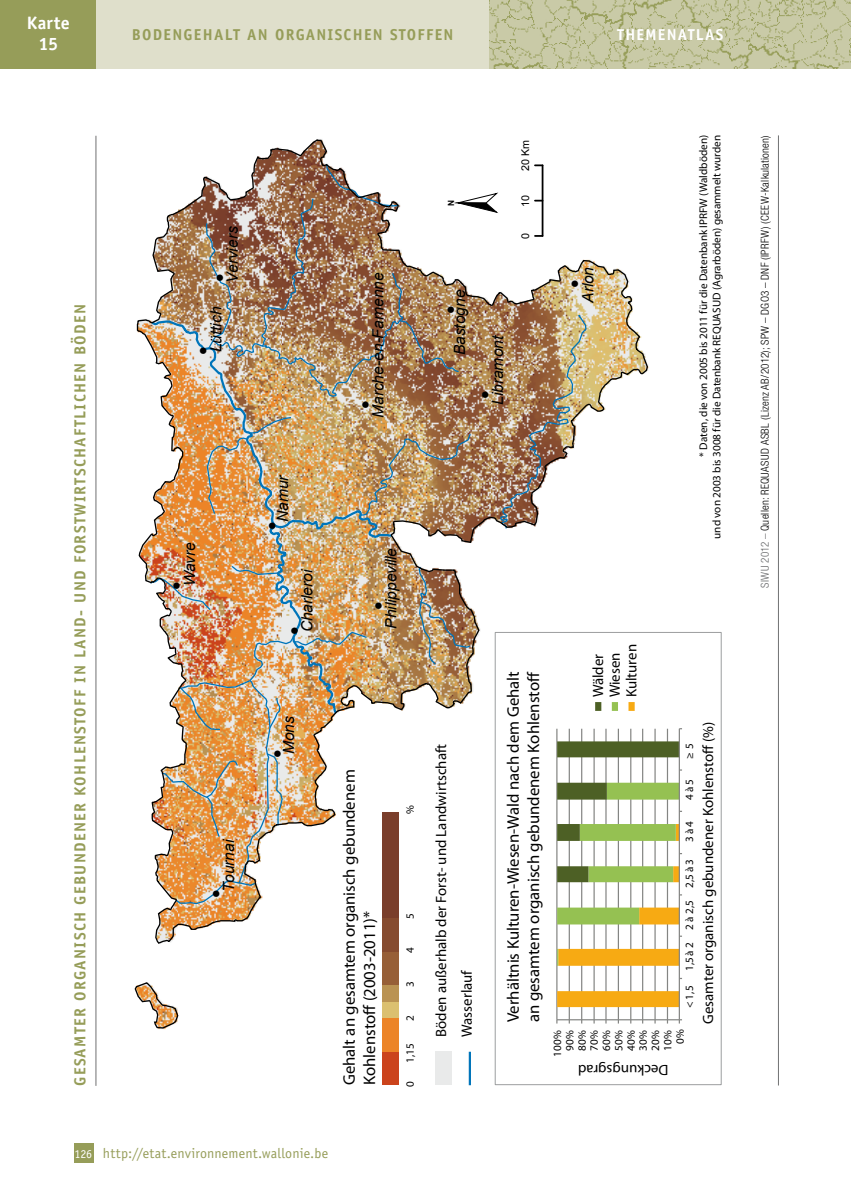
<style>
.page{position:relative;width:851px;height:1191px;background:#fff}
.page>*{position:absolute;margin:0;border:0;box-sizing:border-box;transform-origin:0 0}
.t1{font:700 18px/21.4px "Officina Sans Std";letter-spacing:.015em;color:#fff;text-align:center}
.t2{font:16.8px/20px "Myriad Pro";color:#000}
.t3{font:700 16px "Officina Sans Std";letter-spacing:.08em;color:#969d59}
.t4{font:700 15.8px "Officina Sans Std";letter-spacing:.08em;color:#969d59}
.t5{font:700 15.8px "Officina Sans Std";letter-spacing:.08em;color:#fff}
.t6{font:italic 15.6px "Arial";color:#000}
.t7{font:14.8px/16.8px "Myriad Pro";color:#000}
.t8{font:14px "Officina Sans Std";letter-spacing:.01em;color:#969d59}
.t9{font:11.2px/13.4px "Myriad Pro";color:#000;text-align:right}
.t10{font:11.2px "Myriad Pro";letter-spacing:.185em;color:#000}
.t11{font:300 condensed 11px "Helvetica Neue LT Std";letter-spacing:.03em;color:#000}
.t12{font:10.8px "Arial";color:#000}
.t13{font:9.4px "ESRI Default Marker";color:#000}
.t14{font:700 8.6px "Arial";color:#000}
.s1{font-size:12px;color:#fff}
.s2{color:#646567}
</style>
<div class="page">
<div style="left:74px;top:1143px;width:19px;height:19px;background:#969d59"></div>
<div style="left:0;top:0;width:96px;height:68px;background:#969d59"></div>
<div style="left:96px;top:0;width:754px;height:68px;background:#dfdfcb"></div>
<img style="left:489px;top:0;width:361px;height:68px">
<hr style="left:95px;top:136px;width:1px;height:949px;background:#707172">
<hr style="left:777px;top:135px;width:1px;height:950px;background:#707172">
<hr style="left:850px;top:0;width:1px;height:68px;background:#c7c9a5">
<svg style="left:137px;top:139px;width:180px;height:444px"></svg>
<hr style="left:468px;top:1051px;width:3px;height:34px;background:#0075ba">
<div style="left:435px;top:1050px;width:16px;height:34px;background:#e9eaea"></div>
<div style="left:382px;top:1051px;width:17px;height:34px;background:#cb431c"></div>
<div style="left:382px;top:1018px;width:17px;height:33px;background:#ec8427"></div>
<svg style="left:494px;top:632px;width:227px;height:453px"></svg>
<svg style="left:702px;top:744px;width:11px;height:9px"></svg>
<img style="left:149px;top:163px;width:533px;height:860px">
<h1 class="t1" style="left:27px;top:12px;width:45px">Karte<br>15</h1>
<h3 class="t4" style="left:132px;top:25px;width:323px">BODENGEHALT AN ORGANISCHEN STOFFEN</h3>
<h3 class="t5" style="left:617px;top:25px;width:108px">THEMENATLAS</h3>
<h3 class="t3" style="left:70px;top:1085px;width:783px;rotate:-90deg">GESAMTER ORGANISCH GEBUNDENER KOHLENSTOFF IN LAND- UND FORSTWIRTSCHAFTLICHEN BÖDEN</h3>
<h3 class="t6" style="left:222px;top:283px;width:58px;rotate:-90deg">Verviers</h3>
<p class="t13" style="left:214px;top:281px;width:8px;rotate:-90deg">!</p>
<h3 class="t6" style="left:206px;top:352px;width:47px;rotate:-90deg">Lüttich</h3>
<p class="t13" style="left:198px;top:354px;width:8px;rotate:-90deg">!</p>
<h3 class="t6" style="left:179px;top:586px;width:46px;rotate:-90deg">Wavre</h3>
<p class="t13" style="left:171px;top:589px;width:8px;rotate:-90deg">!</p>
<h3 class="t6" style="left:219px;top:892px;width:55px;rotate:-90deg">Tournai</h3>
<p class="t13" style="left:211px;top:896px;width:8px;rotate:-90deg">!</p>
<h3 class="t6" style="left:273px;top:522px;width:49px;rotate:-90deg">Namur</h3>
<p class="t13" style="left:266px;top:528px;width:8px;rotate:-90deg">!</p>
<h3 class="t6" style="left:297px;top:632px;width:65px;rotate:-90deg">Charleroi</h3>
<p class="t13" style="left:289px;top:634px;width:8px;rotate:-90deg">!</p>
<h3 class="t6" style="left:278px;top:754px;width:40px;rotate:-90deg">Mons</h3>
<p class="t13" style="left:272px;top:757px;width:8px;rotate:-90deg">!</p>
<h3 class="t6" style="left:368px;top:417px;width:147px;rotate:-90deg">Marche-en-Famenne</h3>
<p class="t13" style="left:360px;top:408px;width:8px;rotate:-90deg">!</p>
<h3 class="t6" style="left:381px;top:628px;width:82px;rotate:-90deg">Philippeville</h3>
<p class="t13" style="left:373px;top:609px;width:8px;rotate:-90deg">!</p>
<h2 class="t2" style="left:339px;top:1085px;width:317px;rotate:-90deg">Gehalt an gesamtem organisch gebundenem<br>Kohlensto (2003-2011)*</h2>
<p class="t9" style="left:403px;top:814px;width:10px;rotate:-90deg">%</p>
<p class="t9" style="left:403px;top:919px;width:7px;rotate:-90deg">5</p>
<p class="t9" style="left:403px;top:953px;width:7px;rotate:-90deg">4</p>
<p class="t9" style="left:403px;top:986px;width:7px;rotate:-90deg">3</p>
<p class="t9" style="left:403px;top:1020px;width:7px;rotate:-90deg">2</p>
<p class="t9" style="left:403px;top:1063px;width:21px;rotate:-90deg">1,15</p>
<p class="t9" style="left:403px;top:1087px;width:7px;rotate:-90deg">0</p>
<p class="t14" style="left:445px;top:206px;width:8px;rotate:-90deg">N</p>
<p class="t12" style="left:518px;top:171px;width:33px;rotate:-90deg">20 Km</p>
<p class="t12" style="left:518px;top:207px;width:13px;rotate:-90deg">10</p>
<p class="t12" style="left:518px;top:239px;width:7px;rotate:-90deg">0</p>
<h3 class="t6" style="left:449px;top:355px;width:67px;rotate:-90deg">Bastogne</h3>
<p class="t13" style="left:445px;top:313px;width:8px;rotate:-90deg">!</p>
<h3 class="t6" style="left:487px;top:405px;width:71px;rotate:-90deg">Libramont</h3>
<p class="t13" style="left:479px;top:397px;width:8px;rotate:-90deg">!</p>
<h3 class="t6" style="left:578px;top:303px;width:37px;rotate:-90deg">Arlon</h3>
<p class="t13" style="left:569px;top:287px;width:8px;rotate:-90deg">!</p>
<p class="t9" style="left:696px;top:539px;width:405px;rotate:-90deg">* Daten, die von 2005 bis 2011 für die Datenbank IPRFW (Waldböden)<br>und von 2003 bis 3008 für die Datenbank REQUASUD (Agrarböden) gesammelt wurden</p>
<h3 class="t7" style="left:432px;top:1036px;width:295px;rotate:-90deg">Böden außerhalb der Forst- und Landwirtschaft</h3>
<h3 class="t7" style="left:458px;top:1036px;width:69px;rotate:-90deg">Wasserlauf</h3>
<h2 class="t2" style="left:503px;top:1022px;width:353px;rotate:-90deg">Verhältnis Kulturen-Wiesen-Wald nach dem Gehalt an gesamtem organisch gebundenem Kohlensto</h2>
<h3 class="t7" style="left:589px;top:697px;width:55px;rotate:-90deg">Wälder<br>Wiesen<br>Kulturen</h3>
<p class="t9" style="left:682px;top:758px;width:16px;rotate:-90deg">≥ 5</p>
<p class="t9" style="left:682px;top:800px;width:22px;rotate:-90deg">4à5</p>
<p class="t9" style="left:682px;top:841px;width:22px;rotate:-90deg">3à4</p>
<p class="t10" style="left:682px;top:971px;width:114px;rotate:-90deg">1,5à2 2à2,5 2,5à3</p>
<p class="t9" style="left:682px;top:1008px;width:24px;rotate:-90deg">&lt; 1,5</p>
<p class="t9" style="left:673px;top:1044px;width:16px;rotate:-90deg">0%</p>
<p class="t9" style="left:550px;top:1057px;width:29px;rotate:-90deg">100%</p>
<p class="t9" style="left:562px;top:1051px;width:22px;rotate:-90deg">90%</p>
<p class="t9" style="left:575px;top:1051px;width:22px;rotate:-90deg">80%</p>
<p class="t9" style="left:587px;top:1051px;width:22px;rotate:-90deg">70%</p>
<p class="t9" style="left:599px;top:1051px;width:22px;rotate:-90deg">60%</p>
<p class="t9" style="left:611px;top:1051px;width:22px;rotate:-90deg">50%</p>
<p class="t9" style="left:624px;top:1051px;width:22px;rotate:-90deg">40%</p>
<p class="t9" style="left:636px;top:1051px;width:22px;rotate:-90deg">30%</p>
<p class="t9" style="left:648px;top:1051px;width:22px;rotate:-90deg">20%</p>
<p class="t9" style="left:660px;top:1051px;width:22px;rotate:-90deg">10%</p>
<h3 class="t7" style="left:668px;top:1078px;width:92px;rotate:-180deg">Deckungsgrad</h3>
<h3 class="t7" style="left:699px;top:1023px;width:303px;rotate:-90deg">Gesamter organisch gebundener Kohlensto (%)</h3>
<p class="t8" style="left:75px;top:1144px;width:255px"><span class="s1">126</span> http://etat.environnement.wallonie.be</p>
<p class="t11" style="left:758px;top:588px;width:454px;rotate:-90deg"><span class="s2">SIWU 2012 –</span> Quellen: REQUASUD ASBL (Lizenz AB/2012); SPW – DGO3 – DNF (IPRFW) (CEEW-Kalkulationen)</p>
</div>
